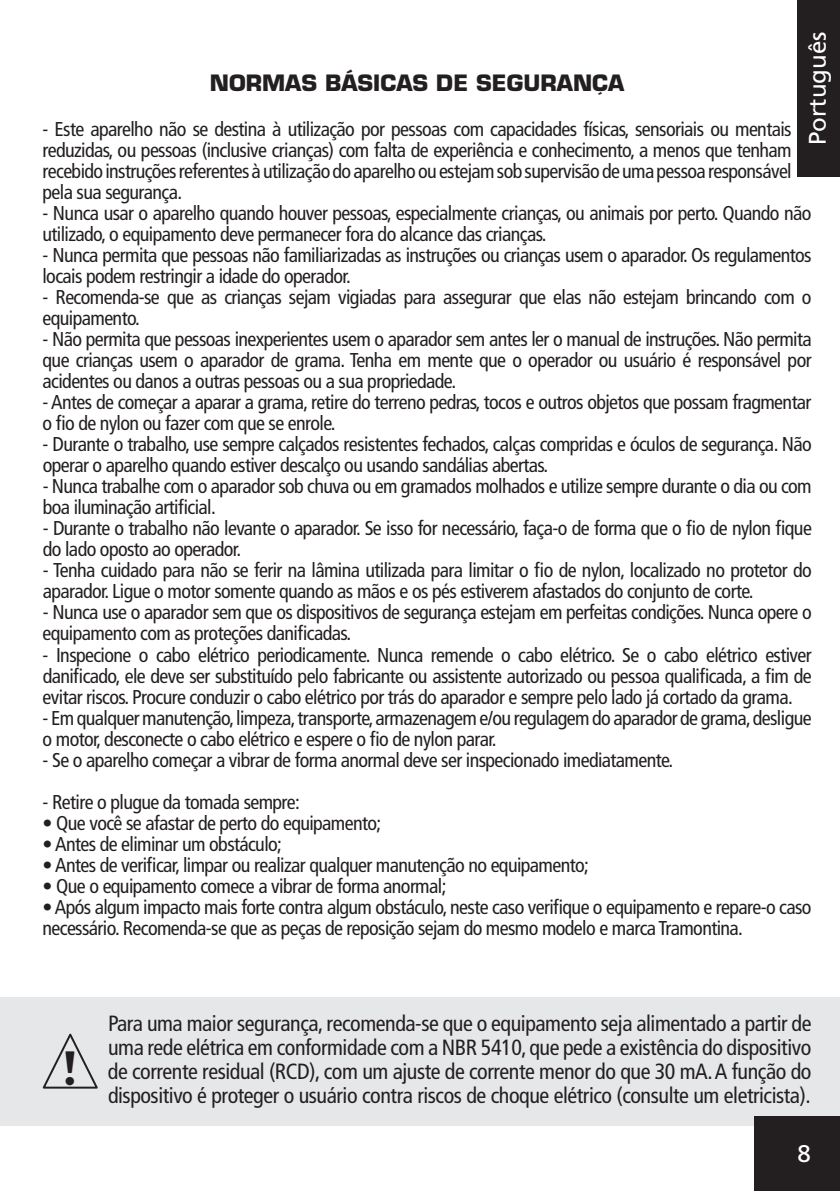
<style>
.page{position:relative;width:840px;height:1191px;background:#fff}
.page>*{position:absolute;margin:0;border:0;box-sizing:border-box;transform-origin:0 0}
.t1{font:700 47.6px "Barmeno";color:#231f20}
.t2{font:24px "Frutiger";color:#fff}
.t3{font:condensed 22px/24px "Frutiger";letter-spacing:-.02em;color:#231f20;text-align:justify}
.t4{font:700 22px "Eurostile";color:#231f20}
.t5{font:condensed 20px/21px "Frutiger";letter-spacing:-.03em;color:#231f20}
</style>
<div class="page">
<div style="left:0;top:997px;width:839px;height:128px;background:#e6e7e9"></div>
<svg style="left:42px;top:1033px;width:56px;height:56px"></svg>
<div style="left:797px;top:0;width:42px;height:177px;background:#231f20"></div>
<div style="left:754px;top:1116px;width:85px;height:75px;background:#231f20"></div>
<p class="t2" style="left:802px;top:145px;width:115px;rotate:-90deg">Português</p>
<p class="t4" style="left:210px;top:70px;width:416px">NORMAS BÁSICAS DE SEGURANÇA</p>
<p class="t5" style="left:42px;top:119px;width:750px;text-align:justify">- Este aparelho não se destina à utilização por pessoas com capacidades físicas, sensoriais ou mentais reduzidas, ou pessoas (inclusive crianças) com falta de experiência e conhecimento, a menos que tenham recebidoinstruçõesreferentesàutilizaçãodoaparelhoouestejamsobsupervisãodeumapessoaresponsável pela sua segurança.</p>
<p class="t5" style="left:42px;top:203px;width:770px">- Nunca usar o aparelho quando houver pessoas, especialmente crianças, ou animais por perto. Quando não utilizado, o equipamento deve permanecer fora do alcance das crianças.</p>
<p class="t5" style="left:42px;top:245px;width:770px">- Nunca permita que pessoas não familiarizadas as instruções ou crianças usem o aparador. Os regulamentos locais podem restringir a idade do operador.</p>
<p class="t5" style="left:42px;top:287px;width:770px">- Recomenda-se que as crianças sejam vigiadas para assegurar que elas não estejam brincando com o equipamento.</p>
<p class="t5" style="left:43px;top:329px;width:770px;text-align:justify">- Não permita que pessoas inexperientes usem o aparador sem antes ler o manual de instruções. Não permita que crianças usem o aparador de grama. Tenha em mente que o operador ou usuário é responsável por acidentes ou danos a outras pessoas ou a sua propriedade.</p>
<p class="t5" style="left:42px;top:392px;width:770px">- Antes de começar a aparar a grama, retire do terreno pedras, tocos e outros objetos que possam fragmentar o fio de nylon ou fazer com que se enrole.</p>
<p class="t5" style="left:42px;top:434px;width:770px">- Durante o trabalho, use sempre calçados resistentes fechados, calças compridas e óculos de segurança. Não operar o aparelho quando estiver descalço ou usando sandálias abertas.</p>
<p class="t5" style="left:43px;top:476px;width:770px">- Nunca trabalhe com o aparador sob chuva ou em gramados molhados e utilize sempre durante o dia ou com boa iluminação artificial.</p>
<p class="t5" style="left:43px;top:518px;width:770px">- Durante o trabalho não levante o aparador. Se isso for necessário, faça-o de forma que o fio de nylon fique do lado oposto ao operador.</p>
<p class="t5" style="left:43px;top:560px;width:770px">- Tenha cuidado para não se ferir na lâmina utilizada para limitar o fio de nylon, localizado no protetor do aparador. Ligue o motor somente quando as mãos e os pés estiverem afastados do conjunto de corte.</p>
<p class="t5" style="left:43px;top:602px;width:770px">- Nunca use o aparador sem que os dispositivos de segurança estejam em perfeitas condições. Nunca opere o equipamento com as proteções danificadas.</p>
<p class="t5" style="left:43px;top:644px;width:770px;text-align:justify">- Inspecione o cabo elétrico periodicamente. Nunca remende o cabo elétrico. Se o cabo elétrico estiver danificado, ele deve ser substituído pelo fabricante ou assistente autorizado ou pessoa qualificada, a fim de evitar riscos. Procure conduzir o cabo elétrico por trás do aparador e sempre pelo lado já cortado da grama.</p>
<p class="t5" style="left:43px;top:707px;width:770px">- Em qualquer manutenção,limpeza,transporte,armazenagem e/ou regulagem do aparador de grama,desligue o motor, desconecte o cabo elétrico e espere o fio de nylon parar.</p>
<p class="t5" style="left:43px;top:749px;width:632px">- Se o aparelho começar a vibrar de forma anormal deve ser inspecionado imediatamente.</p>
<p class="t5" style="left:43px;top:791px;width:259px">- Retire o plugue da tomada sempre:</p>
<p class="t5" style="left:43px;top:812px;width:340px">• Que você se afastar de perto do equipamento;</p>
<p class="t5" style="left:43px;top:833px;width:241px">•Antes de eliminar um obstáculo;</p>
<p class="t5" style="left:43px;top:854px;width:547px">• Antes de verificar, limpar ou realizar qualquer manutenção no equipamento;</p>
<p class="t5" style="left:43px;top:875px;width:405px">• Que o equipamento comece a vibrar de forma anormal;</p>
<p class="t5" style="left:42px;top:896px;width:770px">•Após algum impacto mais forte contra algum obstáculo, neste caso verifique o equipamento e repare-o caso necessário. Recomenda-se que as peças de reposição sejam do mesmo modelo e marca Tramontina.</p>
<h1 class="t1" style="left:62px;top:1039px;width:15px">!</h1>
<p class="t3" style="left:108px;top:1011px;width:704px">Para uma maior segurança, recomenda-se que o equipamento seja alimentado a partir de uma rede elétrica em conformidade com a NBR 5410, que pede a existência do dispositivo de corrente residual (RCD), com um ajuste de corrente menor do que 30 mA.A função do dispositivo é proteger o usuário contra riscos de choque elétrico (consulte um eletricista).</p>
<p class="t2" style="left:797px;top:1139px;width:15px">8</p>
</div>
